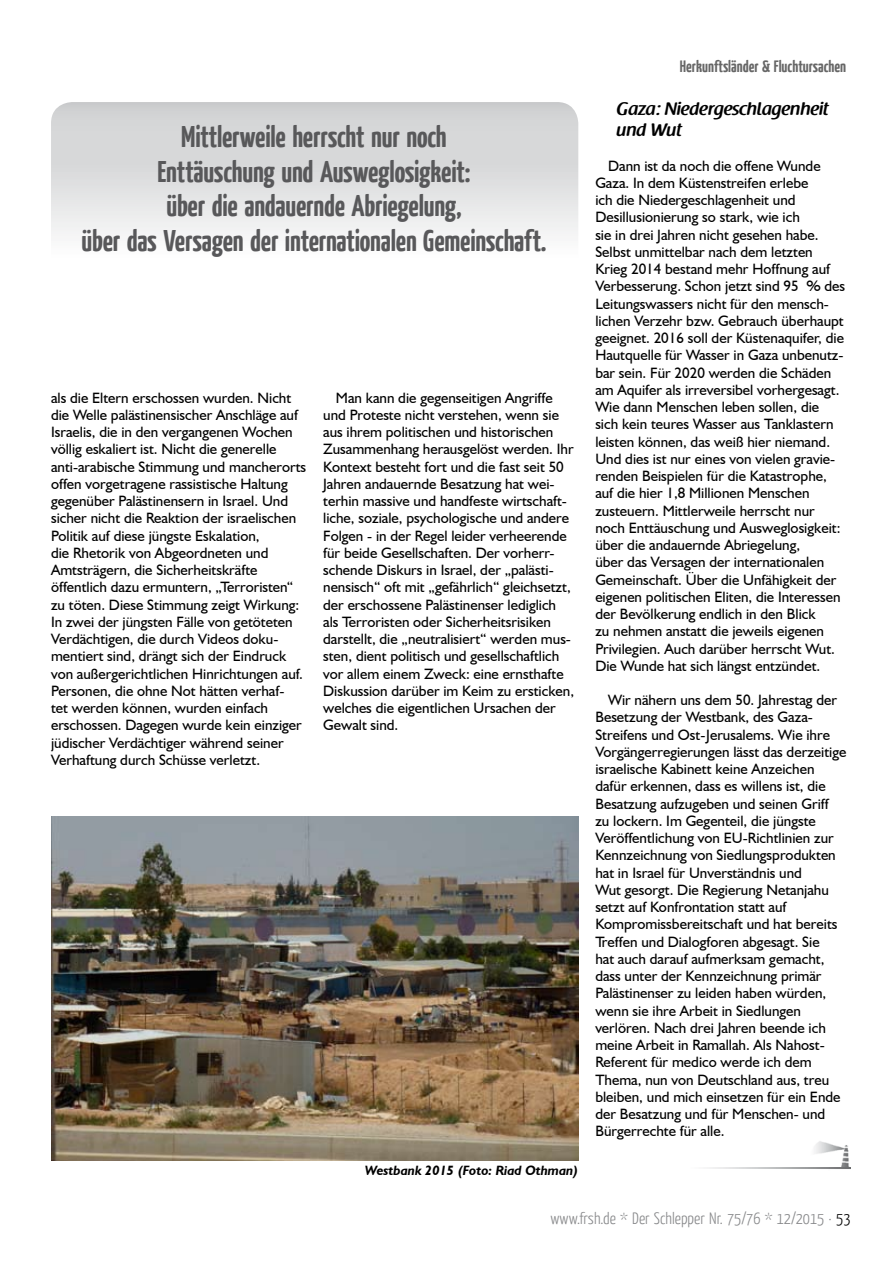
<style>
.page{position:relative;width:893px;height:1263px;background:#fff}
.page>*{position:absolute;margin:0;border:0;box-sizing:border-box;transform-origin:0 0}
.t1{font:700 30px/34.5px "Yanone Kaffeesatz";letter-spacing:-.005em;color:#58585a;text-align:center}
.t2{font:600 18px/21px "Raspoutine";color:#000}
.t3{font:300 16.5px "Yanone Kaffeesatz";color:#87888a}
.t4{font:700 16.5px "Yanone Kaffeesatz";color:#000}
.t5{font:15px/17.2px "Humanist 521 BT";color:#000}
.t6{font:italic 700 13.5px "Humanist 521 BT";color:#000}
.s1{color:#000}
</style>
<div class="page">
<img style="left:811px;top:1141px;width:39px;height:28px">
<img style="left:709px;top:1167px;width:141px;height:1px">
<svg style="left:51px;top:102px;width:527px;height:132px"></svg>
<img style="left:51px;top:817px;width:527px;height:344px">
<h1 class="t1" style="left:81px;top:118px;width:467px">Mittlerweile herrscht nur noch<br>Enttäuschung und Ausweglosigkeit:<br>über die andauernde Abriegelung,<br>über das Versagen der internationalen Gemeinschaft.</h1>
<p class="t5" style="left:51px;top:389px;width:257px">als die Eltern erschossen wurden. Nicht die Welle palästinensischer Anschläge auf Israelis, die in den vergangenen Wochen völlig eskaliert ist. Nicht die generelle anti-arabische Stimmung und mancherorts offen vorgetragene rassistische Haltung gegenüber Palästinensern in Israel. Und sicher nicht die Reaktion der israelischen Politik auf diese jüngste Eskalation,<br>die Rhetorik von Abgeordneten und Amtsträgern, die Sicherheitskräfte öffentlich dazu ermuntern, „Terroristen“ zu töten. Diese Stimmung zeigt Wirkung:<br>In zwei der jüngsten Fälle von getöteten Verdächtigen, die durch Videos doku&shy;mentiert sind, drängt sich der Eindruck von außergerichtlichen Hinrichtungen auf.<br>Personen, die ohne Not hätten verhaf-<br>tet werden können, wurden einfach erschossen. Dagegen wurde kein einziger jüdischer Verdächtiger während seiner Verhaftung durch Schüsse verletzt.</p>
<p class="t5" style="left:323px;top:389px;width:253px;text-indent:13px">Man kann die gegenseitigen Angriffe und Proteste nicht verstehen, wenn sie aus ihrem politischen und historischen Zusammenhang herausgelöst werden. Ihr Kontext besteht fort und die fast seit 50<br>Jahren andauernde Besatzung hat wei&shy;terhin massive und handfeste wirtschaft&shy;liche, soziale, psychologische und andere Folgen - in der Regel leider verheerende für beide Gesellschaften. Der vorherr&shy;schende Diskurs in Israel, der „palästi&shy;nensisch“ oft mit „gefährlich“ gleichsetzt, der erschossene Palästinenser lediglich als Terroristen oder Sicherheitsrisiken darstellt, die „neutralisiert“ werden mus&shy;sten, dient politisch und gesellschaftlich vor allem einem Zweck: eine ernsthafte Diskussion darüber im Keim zu ersticken, welches die eigentlichen Ursachen der Gewalt sind.</p>
<p class="t6" style="left:365px;top:1162px;width:215px">Westbank 2015 (Foto: Riad Othman)</p>
<p class="t4" style="left:680px;top:55px;width:168px">Herkunftsländer &amp; Fluchtursachen</p>
<p class="t2" style="left:617px;top:99px;width:213px">Gaza: Niedergeschlagenheit und Wut</p>
<p class="t5" style="left:595px;top:156px;width:251px;text-indent:13px">Dann ist da noch die offene Wunde Gaza. In dem Küstenstreifen erlebe<br>ich die Niedergeschlagenheit und Desillusionierung so stark, wie ich<br>sie in drei Jahren nicht gesehen habe.<br>Selbst unmittelbar nach dem letzten Krieg 2014 bestand mehr Hoffnung auf Verbesserung. Schon jetzt sind 95 % des Leitungswassers nicht für den mensch&shy;lichen Verzehr bzw. Gebrauch überhaupt geeignet. 2016 soll der Küstenaquifer, die Hautquelle für Wasser in Gaza unbenutz&shy;bar sein. Für 2020 werden die Schäden am Aquifer als irreversibel vorhergesagt.<br>Wie dann Menschen leben sollen, die sich kein teures Wasser aus Tanklastern leisten können, das weiß hier niemand.<br>Und dies ist nur eines von vielen gravie&shy;renden Beispielen für die Katastrophe, auf die hier 1,8 Millionen Menschen zusteuern. Mittlerweile herrscht nur noch Enttäuschung und Ausweglosigkeit: über die andauernde Abriegelung,<br>über das Versagen der internationalen Gemeinschaft. Über die Unfähigkeit der eigenen politischen Eliten, die Interessen der Bevölkerung endlich in den Blick<br>zu nehmen anstatt die jeweils eigenen Privilegien. Auch darüber herrscht Wut.<br>Die Wunde hat sich längst entzündet.</p>
<p class="t5" style="left:595px;top:691px;width:253px;text-indent:13px">Wir nähern uns dem 50. Jahrestag der Besetzung der Westbank, des Gaza-Streifens und Ost-Jerusalems. Wie ihre Vorgängerregierungen lässt das derzeitige israelische Kabinett keine Anzeichen dafür erkennen, dass es willens ist, die Besatzung aufzugeben und seinen Griff zu lockern. Im Gegenteil, die jüngste Veröffentlichung von EU-Richtlinien zur Kennzeichnung von Siedlungsprodukten hat in Israel für Unverständnis und<br>Wut gesorgt. Die Regierung Netanjahu setzt auf Konfrontation statt auf Kompromissbereitschaft und hat bereits Treffen und Dialogforen abgesagt. Sie<br>hat auch darauf aufmerksam gemacht, dass unter der Kennzeichnung primär Palästinenser zu leiden haben würden, wenn sie ihre Arbeit in Siedlungen verlören. Nach drei Jahren beende ich meine Arbeit in Ramallah. Als Nahost-Referent für medico werde ich dem Thema, nun von Deutschland aus, treu bleiben, und mich einsetzen für ein Ende der Besatzung und für Menschen- und Bürgerrechte für alle.</p>
<p class="t3" style="left:550px;top:1208px;width:302px">www.frsh.de * Der Schlepper Nr. 75/76 * 12/2015 · <span class="s1">53</span></p>
</div>
